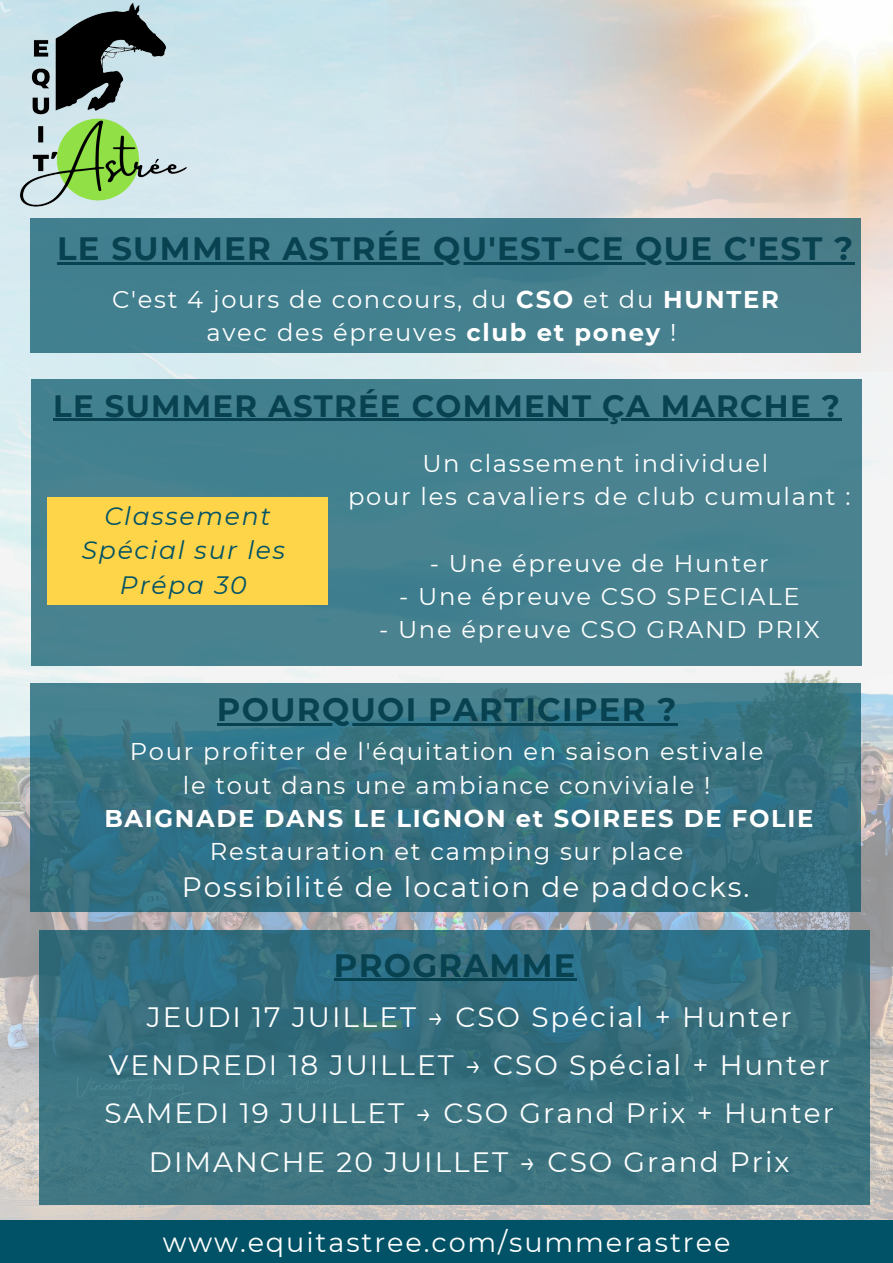
<style>
.page{position:relative;width:893px;height:1263px;background:#fff}
.page>*{position:absolute;margin:0;border:0;box-sizing:border-box;transform-origin:0 0}
.t1{font:700 32.25px "Montserrat";letter-spacing:.04em;color:#084150}
.t2{font:700 30.75px "Montserrat";letter-spacing:.04em;color:#084150}
.t3{font:27.97px/48.4px "Montserrat";letter-spacing:.07em;color:#fff;text-align:center}
.t4{font:27.15px "Montserrat";letter-spacing:.07em;color:#fff}
.t5{font:italic 25.12px "Montserrat";letter-spacing:.07em;color:#015266}
.t6{font:24.22px "Montserrat";letter-spacing:.07em;color:#fff}
.t7{font:700 24.22px "Montserrat";letter-spacing:.07em;color:#fff}
.s1{font-weight:700}
</style>
<div class="page">
<img style="left:0;top:0;width:893px;height:1220px">
<svg style="left:30px;top:684px;width:831px;height:228px"></svg>
<div style="left:0;top:1220px;width:893px;height:43px;background:#015266"></div>
<img style="left:388px;top:0;width:505px;height:372px">
<svg style="left:39px;top:930px;width:831px;height:275px;fill:#3a7280"></svg>
<img style="left:0;top:0;width:209px;height:214px">
<div style="left:30px;top:218px;width:831px;height:135px;background:#437f8f"></div>
<div style="left:31px;top:379px;width:831px;height:287px;background:#488290"></div>
<hr style="left:57px;top:262px;width:797px;height:3px;background:#084150">
<hr style="left:217px;top:723px;width:460px;height:2px;background:#084150">
<hr style="left:53px;top:418px;width:788px;height:3px;background:#084150">
<hr style="left:334px;top:978px;width:243px;height:3px;background:#084150">
<div style="left:47px;top:497px;width:281px;height:107px;background:#fed449"></div>
<p class="t1" style="left:57px;top:229px;width:797px">LE SUMMER ASTRÉE QU'EST-CE QUE C'EST ?</p>
<p class="t6" style="left:112px;top:285px;width:668px">C'est 4 jours de concours, du <span class="s1">CSO</span> et du <span class="s1">HUNTER</span></p>
<p class="t6" style="left:206px;top:318px;width:471px">avec des épreuves <span class="s1">club et poney</span> !</p>
<p class="t2" style="left:53px;top:387px;width:788px">LE SUMMER ASTRÉE COMMENT ÇA MARCHE ?</p>
<p class="t5" style="left:104px;top:501px;width:168px">Classement</p>
<h2 class="t5" style="left:82px;top:535px;width:205px">Spécial sur les</h2>
<p class="t5" style="left:120px;top:569px;width:128px">Prépa 30</p>
<p class="t6" style="left:422px;top:449px;width:347px">Un classement individuel</p>
<p class="t6" style="left:348px;top:482px;width:504px">pour les cavaliers de club cumulant :</p>
<p class="t6" style="left:430px;top:548px;width:341px">- Une épreuve de Hunter</p>
<p class="t6" style="left:399px;top:581px;width:402px">- Une épreuve CSO SPECIALE</p>
<p class="t6" style="left:379px;top:615px;width:442px">- Une épreuve CSO GRAND PRIX</p>
<p class="t1" style="left:217px;top:690px;width:461px">POURQUOI PARTICIPER ?</p>
<p class="t6" style="left:130px;top:737px;width:635px">Pour profiter de l'équitation en saison estivale</p>
<p class="t6" style="left:183px;top:770px;width:529px">le tout dans une ambiance conviviale !</p>
<p class="t7" style="left:104px;top:803px;width:710px">BAIGNADE DANS LE LIGNON et SOIREES DE FOLIE</p>
<p class="t6" style="left:210px;top:836px;width:475px">Restauration et camping sur place</p>
<p class="t3" style="left:182px;top:862px;width:569px">Possibilité de location de paddocks.</p>
<p class="t1" style="left:334px;top:945px;width:243px">PROGRAMME</p>
<p class="t3" style="left:105px;top:992px;width:731px">JEUDI 17 JUILLET → CSO Spécial + Hunter VENDREDI 18 JUILLET → CSO Spécial + Hunter SAMEDI 19 JUILLET → CSO Grand Prix + Hunter DIMANCHE 20 JUILLET → CSO Grand Prix</p>
<p class="t4" style="left:163px;top:1225px;width:569px">www.equitastree.com/summerastree</p>
</div>
